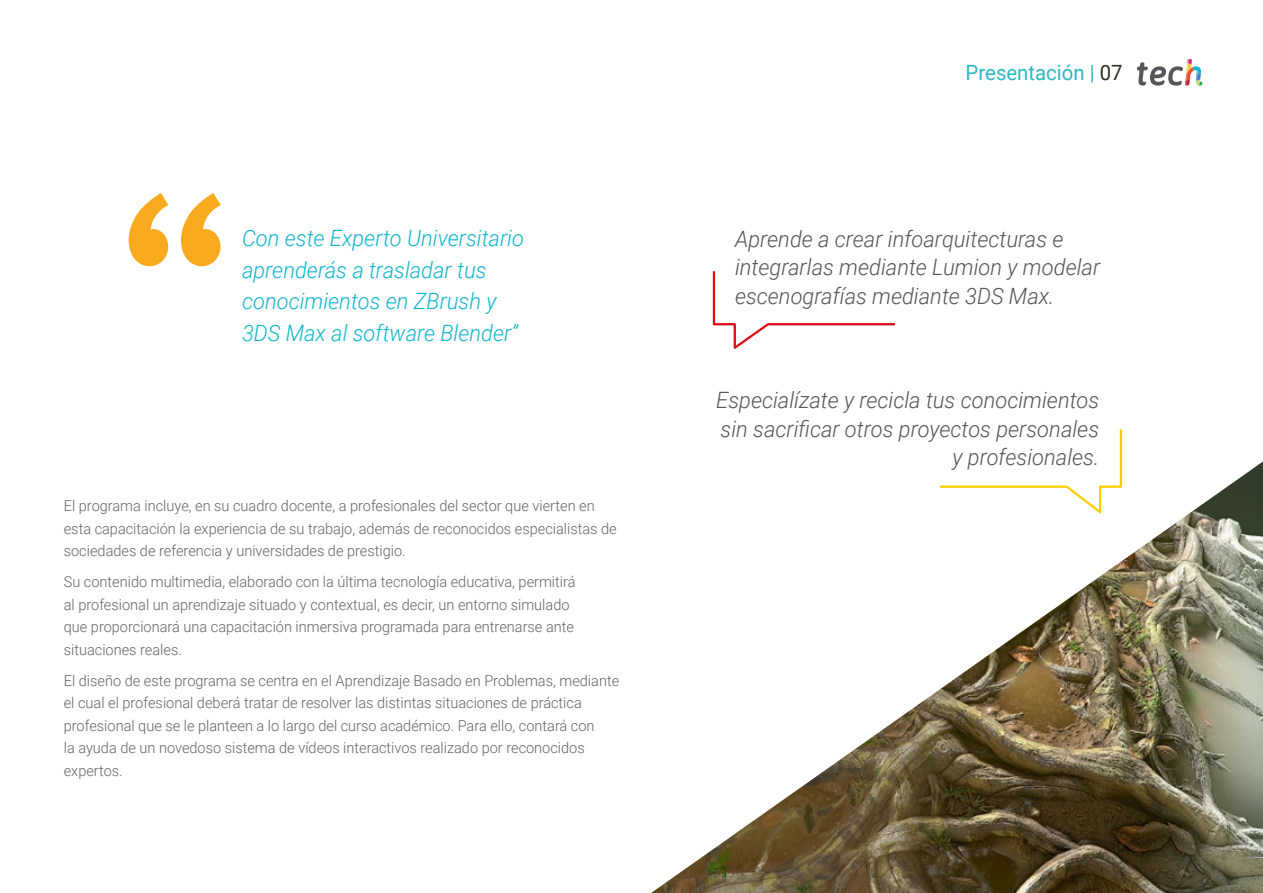
<style>
.page{position:relative;width:1263px;height:893px;background:#fff}
.page>*{position:absolute;margin:0;border:0;box-sizing:border-box;transform-origin:0 0}
.t1{font:italic 300 22.5px/28.5px "Roboto";color:#52555b;text-align:right}
.t2{font:italic 300 22.5px/31.5px "Roboto";color:#0fb6cf}
.t3{font:21px "Roboto";color:#2db8c5}
.t4{font:300 15px/22.5px "Roboto";color:#61646a}
.s1{color:#312e20}
</style>
<div class="page">
<svg style="left:129px;top:193px;width:92px;height:73px"></svg>
<svg style="left:1137px;top:59px;width:65px;height:27px"></svg>
<img style="left:651px;top:461px;width:612px;height:432px">
<svg style="left:938px;top:429px;width:185px;height:88px"></svg>
<svg style="left:712px;top:271px;width:183px;height:78px"></svg>
<h1 class="t2" style="left:242px;top:222px;width:284px">Con este Experto Universitario aprenderás a trasladar tus conocimientos en ZBrush y<br>3DS Max al software Blender”</h1>
<p class="t4" style="left:64px;top:494px;width:554px">El programa incluye, en su cuadro docente, a profesionales del sector que vierten en esta capacitación la experiencia de su trabajo, además de reconocidos especialistas de sociedades de referencia y universidades de prestigio.</p>
<p class="t4" style="left:64px;top:570px;width:513px">Su contenido multimedia, elaborado con la última tecnología educativa, permitirá al profesional un aprendizaje situado y contextual, es decir, un entorno simulado que proporcionará una capacitación inmersiva programada para entrenarse ante situaciones reales.</p>
<p class="t4" style="left:64px;top:669px;width:557px">El diseño de este programa se centra en el Aprendizaje Basado en Problemas, mediante el cual el profesional deberá tratar de resolver las distintas situaciones de práctica profesional que se le planteen a lo largo del curso académico. Para ello, contará con<br>la ayuda de un novedoso sistema de vídeos interactivos realizado por reconocidos expertos.</p>
<h2 class="t3" style="left:966px;top:57px;width:159px">Presentación | <span class="s1">07</span></h2>
<h1 class="t1" style="left:735px;top:223px;width:367px;text-align:left">Aprende a crear infoarquitecturas e integrarlas mediante Lumion y modelar escenografías mediante 3DS Max.</h1>
<h1 class="t1" style="left:716px;top:385px;width:384px">Especialízate y recicla tus conocimientos sin sacrificar otros proyectos personales y profesionales.</h1>
</div>
